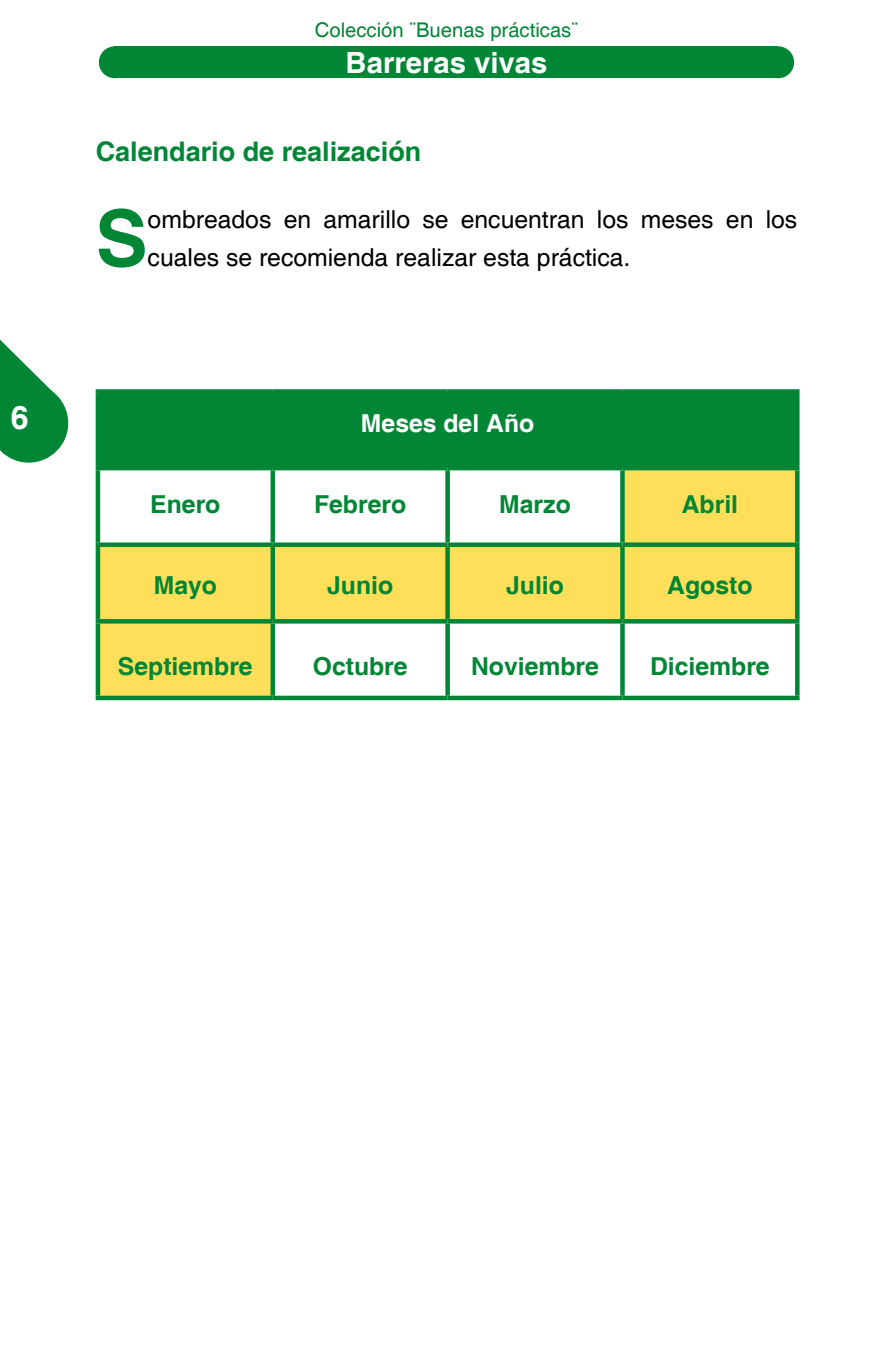
<style>
.page{position:relative;width:893px;height:1372px;background:#fff}
.page>*{position:absolute;margin:0;border:0;box-sizing:border-box;transform-origin:0 0}
.t1{font:700 78.08px "Helvetica";color:#008635}
.t2{font:700 32.18px "Helvetica";color:#fff}
.t3{font:700 29.25px "Helvetica";color:#fff}
.t4{font:700 27px "Helvetica";color:#008635}
.t5{font:24.75px/38.2px "Helvetica";color:#000}
.t6{font:700 24.75px "Helvetica";color:#008635}
.t7{font:700 24.75px "Helvetica";color:#fff}
.t8{font:20.25px "Helvetica";color:#008635}
</style>
<div class="page">
<svg style="left:98px;top:46px;width:19px;height:33px"></svg>
<svg style="left:776px;top:46px;width:19px;height:33px"></svg>
<div style="left:115px;top:46px;width:663px;height:32px;background:#008635"></div>
<div style="left:98px;top:391px;width:699px;height:77px;background:#008635"></div>
<svg style="left:100px;top:470px;width:695px;height:225px"></svg>
<div style="left:96px;top:389px;width:177px;height:5px;background:#008635"></div>
<hr style="left:96px;top:394px;width:4px;height:72px;background:#008635">
<div style="left:273px;top:389px;width:175px;height:5px;background:#008635"></div>
<div style="left:448px;top:389px;width:174px;height:5px;background:#008635"></div>
<div style="left:622px;top:389px;width:177px;height:5px;background:#008635"></div>
<hr style="left:795px;top:394px;width:4px;height:72px;background:#008635">
<hr style="left:96px;top:466px;width:177px;height:4px;background:#008635">
<hr style="left:96px;top:470px;width:4px;height:72px;background:#008635">
<hr style="left:273px;top:466px;width:175px;height:4px;background:#008635">
<hr style="left:271px;top:470px;width:4px;height:72px;background:#008635">
<hr style="left:448px;top:466px;width:174px;height:4px;background:#008635">
<div style="left:445px;top:470px;width:5px;height:72px;background:#008635"></div>
<hr style="left:622px;top:466px;width:177px;height:4px;background:#008635">
<div style="left:620px;top:470px;width:5px;height:72px;background:#008635"></div>
<svg style="left:795px;top:470px;width:4px;height:72px"></svg>
<div style="left:96px;top:542px;width:177px;height:5px;background:#008635"></div>
<hr style="left:96px;top:547px;width:4px;height:72px;background:#008635">
<div style="left:273px;top:542px;width:175px;height:5px;background:#008635"></div>
<hr style="left:271px;top:547px;width:4px;height:72px;background:#008635">
<div style="left:448px;top:542px;width:174px;height:5px;background:#008635"></div>
<div style="left:445px;top:547px;width:5px;height:72px;background:#008635"></div>
<div style="left:622px;top:542px;width:177px;height:5px;background:#008635"></div>
<div style="left:620px;top:547px;width:5px;height:72px;background:#008635"></div>
<svg style="left:795px;top:547px;width:4px;height:72px"></svg>
<svg style="left:96px;top:619px;width:177px;height:4px"></svg>
<hr style="left:96px;top:623px;width:4px;height:72px;background:#008635">
<svg style="left:273px;top:619px;width:175px;height:4px"></svg>
<hr style="left:271px;top:623px;width:4px;height:72px;background:#008635">
<svg style="left:448px;top:619px;width:174px;height:4px"></svg>
<div style="left:445px;top:623px;width:5px;height:72px;background:#008635"></div>
<svg style="left:622px;top:619px;width:177px;height:4px"></svg>
<div style="left:620px;top:623px;width:5px;height:72px;background:#008635"></div>
<svg style="left:795px;top:623px;width:4px;height:72px"></svg>
<div style="left:96px;top:695px;width:177px;height:5px;background:#008635"></div>
<div style="left:273px;top:695px;width:175px;height:5px;background:#008635"></div>
<div style="left:448px;top:695px;width:174px;height:5px;background:#008635"></div>
<div style="left:622px;top:695px;width:177px;height:5px;background:#008635"></div>
<svg style="left:0;top:339px;width:68px;height:123px"></svg>
<h2 class="t2" style="left:11px;top:398px;width:19px">6</h2>
<p class="t8" style="left:315px;top:18px;width:265px">Colección ¨Buenas prácticas¨</p>
<p class="t3" style="left:346px;top:44px;width:203px">Barreras vivas</p>
<p class="t4" style="left:96px;top:135px;width:327px">Calendario de realización</p>
<h1 class="t1" style="left:96px;top:191px;width:54px">S</h1>
<p class="t5" style="left:148px;top:201px;width:651px">ombreados en amarillo se encuentran los meses en los cuales se recomienda realizar esta práctica.</p>
<p class="t7" style="left:361px;top:408px;width:175px">Meses del Año</p>
<p class="t6" style="left:150px;top:489px;width:72px">Enero</p>
<p class="t6" style="left:314px;top:489px;width:94px">Febrero</p>
<p class="t6" style="left:499px;top:489px;width:73px">Marzo</p>
<p class="t6" style="left:682px;top:489px;width:58px">Abril</p>
<p class="t6" style="left:154px;top:570px;width:65px">Mayo</p>
<p class="t6" style="left:327px;top:570px;width:68px">Junio</p>
<p class="t6" style="left:506px;top:570px;width:59px">Julio</p>
<p class="t6" style="left:667px;top:570px;width:87px">Agosto</p>
<p class="t6" style="left:118px;top:651px;width:136px">Septiembre</p>
<p class="t6" style="left:313px;top:651px;width:96px">Octubre</p>
<p class="t6" style="left:471px;top:651px;width:129px">Noviembre</p>
<p class="t6" style="left:650px;top:651px;width:121px">Diciembre</p>
</div>
